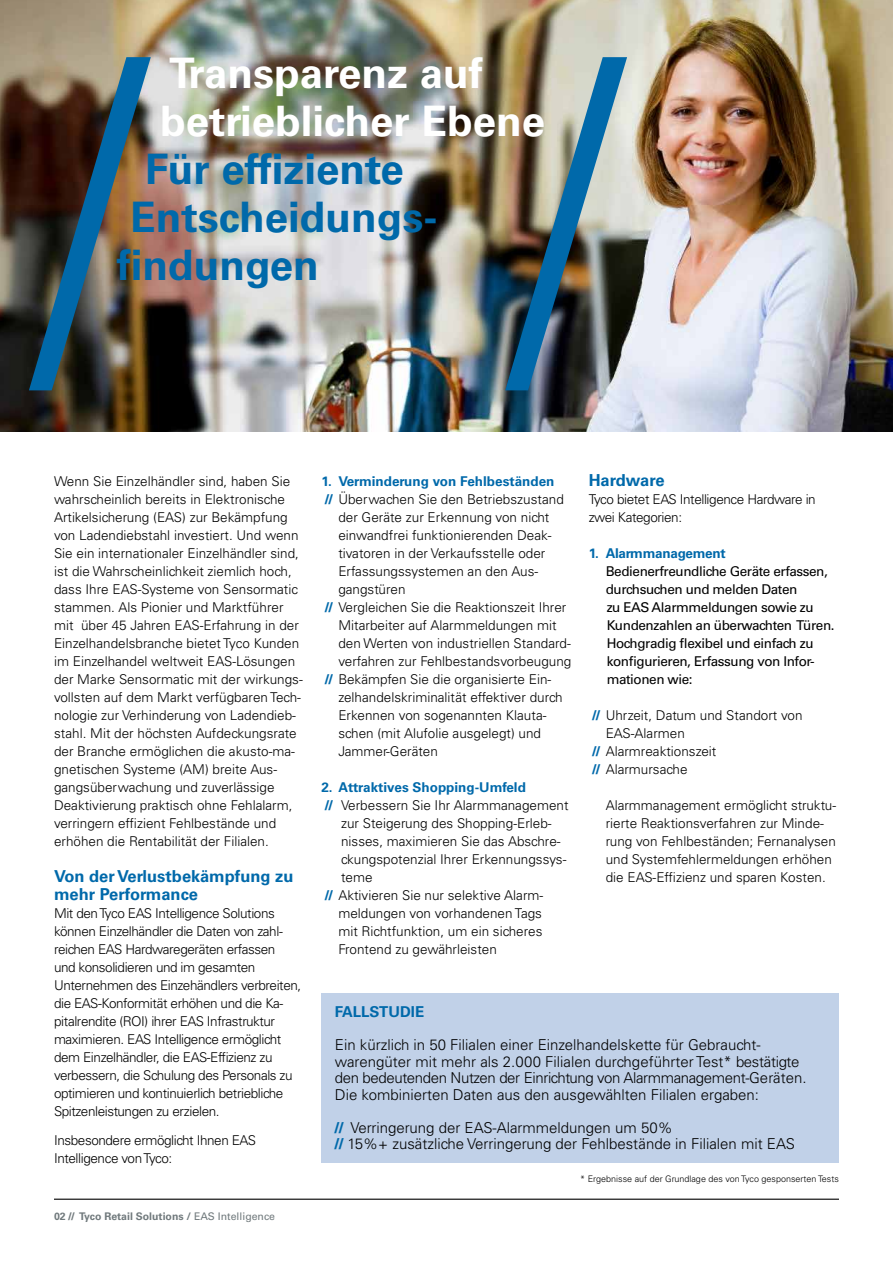
<style>
.page{position:relative;width:893px;height:1263px;background:#fff}
.page>*{position:absolute;margin:0;border:0;box-sizing:border-box;transform-origin:0 0}
.t1{font:700 42px "Univers LT Std";color:#0069aa}
.t2{font:700 42px/48px "Univers LT Std";color:#fff}
.t3{font:700 16.5px/18px "Univers LT Std";color:#0069aa}
.t4{font:300 15px/16.5px "Univers LT Std";color:#000}
.t5{font:700 15px "Univers LT Std";color:#0069aa}
.t6{font:300 13.5px/18px "Univers LT Std";color:#000}
.t7{font:300 13.5px/18px "Univers LT Std";letter-spacing:-.03em;color:#000}
.t8{font:13.5px/18px "Univers LT Std";letter-spacing:-.03em;color:#000}
.t9{font:700 13.5px "Univers LT Std";color:#0069aa}
.t10{font:700 13.5px "Univers LT Std";letter-spacing:-.02em;color:#0069aa}
.t11{font:700 10.5px "Univers LT Std";color:#70797c}
.t12{font:300 9px "Univers LT Std";color:#000}
.s1{font-weight:900}
.s2{font-weight:400}
.s3{font-weight:900;color:#0069aa}
</style>
<div class="page">
<hr style="left:54px;top:1198px;width:785px;height:2px;background:#000">
<img style="left:0;top:0;width:893px;height:432px">
<img style="left:29px;top:57px;width:122px;height:333px">
<img style="left:505px;top:57px;width:122px;height:333px">
<div style="left:321px;top:993px;width:518px;height:170px;background:#c1d1e8"></div>
<h1 class="t2" style="left:160px;top:49px;width:386px">Transparenz auf betrieblicher Ebene</h1>
<h1 class="t1" style="left:145px;top:144px;width:260px">Für effiziente</h1>
<h1 class="t1" style="left:130px;top:192px;width:309px">Entscheidungs-</h1>
<h1 class="t1" style="left:117px;top:240px;width:204px">findungen</h1>
<p class="t6" style="left:54px;top:472px;width:250px">Wenn Sie Einzelhändler sind, haben Sie wahrscheinlich bereits in Elektronische Artikelsicherung (EAS) zur Bekämpfung von Ladendiebstahl investiert. Und wenn Sie ein internationaler Einzelhändler sind, ist die Wahrscheinlichkeit ziemlich hoch, dass Ihre EAS-Systeme von Sensormatic stammen. Als Pionier und Marktführer mit über 45 Jahren EAS-Erfahrung in der Einzelhandelsbranche bietet Tyco Kunden im Einzelhandel weltweit EAS-Lösungen der Marke Sensormatic mit der wirkungs&shy;vollsten auf dem Markt verfügbaren Tech&shy;nologie zur Verhinderung von Ladendieb&shy;stahl. Mit der höchsten Aufdeckungsrate der Branche ermöglichen die akusto-ma&shy;gnetischen Systeme (AM) breite Aus&shy;gangsüberwachung und zuverlässige Deaktivierung praktisch ohne Fehlalarm, verringern effizient Fehlbestände und erhöhen die Rentabilität der Filialen.</p>
<p class="t3" style="left:54px;top:867px;width:241px">Von der Verlustbekämpfung zu mehr Performance</p>
<p class="t7" style="left:54px;top:904px;width:249px">Mit den Tyco EAS Intelligence Solutions können Einzelhändler die Daten von zahl&shy;reichen EAS Hardwaregeräten erfassen<br>und konsolidieren und im gesamten Unternehmen des Einzehändlers verbreiten, die EAS-Konformität erhöhen und die Ka&shy;pitalrendite (ROI) ihrer EAS Infrastruktur maximieren. EAS Intelligence ermöglicht dem Einzelhändler, die EAS-Effizienz zu verbessern, die Schulung des Personals zu optimieren und kontinuierlich betriebliche Spitzenleistungen zu erzielen.</p>
<p class="t7" style="left:54px;top:1131px;width:204px">Insbesondere ermöglicht Ihnen EAS<br>Intelligence von Tyco:</p>
<p class="t11" style="left:54px;top:1210px;width:223px">02 <span class="s1">//</span> Tyco Retail Solutions / <span class="s2">EAS Intelligence</span></p>
<p class="t9" style="left:321px;top:473px;width:235px">1. Verminderung von Fehlbeständen</p>
<p class="t6" style="left:325px;top:490px;width:240px"><span class="s3">//</span> Überwachen Sie den Betriebszustand</p>
<p class="t6" style="left:338px;top:508px;width:213px">der Geräte zur Erkennung von nicht</p>
<p class="t6" style="left:338px;top:526px;width:215px">einwandfrei funktionierenden Deak-</p>
<p class="t6" style="left:338px;top:544px;width:208px">tivatoren in der Verkaufsstelle oder</p>
<p class="t6" style="left:338px;top:562px;width:201px">Erfassungssystemen an den Aus-</p>
<p class="t6" style="left:338px;top:580px;width:69px">gangstüren</p>
<p class="t6" style="left:325px;top:598px;width:243px"><span class="s3">//</span> Vergleichen Sie die Reaktionszeit Ihrer</p>
<p class="t6" style="left:338px;top:616px;width:220px">Mitarbeiter auf Alarmmeldungen mit</p>
<p class="t6" style="left:338px;top:634px;width:234px">den Werten von industriellen Standard-</p>
<p class="t6" style="left:338px;top:652px;width:235px">verfahren zur Fehlbestandsvorbeugung</p>
<p class="t6" style="left:325px;top:670px;width:228px"><span class="s3">//</span> Bekämpfen Sie die organisierte Ein-</p>
<p class="t6" style="left:338px;top:688px;width:226px">zelhandelskriminalität effektiver durch</p>
<p class="t6" style="left:338px;top:706px;width:210px">Erkennen von sogenannten Klauta-</p>
<p class="t6" style="left:338px;top:724px;width:204px">schen (mit Alufolie ausgelegt) und</p>
<p class="t6" style="left:338px;top:742px;width:101px">Jammer-Geräten</p>
<p class="t9" style="left:321px;top:779px;width:206px">2. Attraktives Shopping-Umfeld</p>
<p class="t6" style="left:325px;top:796px;width:245px"><span class="s3">//</span> Verbessern Sie Ihr Alarmmanagement</p>
<p class="t6" style="left:341px;top:814px;width:212px">zur Steigerung des Shopping-Erleb-</p>
<p class="t6" style="left:341px;top:832px;width:221px">nisses, maximieren Sie das Abschre-</p>
<p class="t6" style="left:341px;top:850px;width:227px">ckungspotenzial Ihrer Erkennungssys-</p>
<p class="t6" style="left:341px;top:868px;width:33px">teme</p>
<p class="t6" style="left:325px;top:886px;width:220px"><span class="s3">//</span> Aktivieren Sie nur selektive Alarm-</p>
<p class="t6" style="left:338px;top:904px;width:205px">meldungen von vorhandenen Tags</p>
<p class="t6" style="left:338px;top:922px;width:206px">mit Richtfunktion, um ein sicheres</p>
<p class="t6" style="left:338px;top:940px;width:160px">Frontend zu gewährleisten</p>
<p class="t3" style="left:589px;top:471px;width:77px">Hardware</p>
<p class="t7" style="left:589px;top:490px;width:229px">Tyco bietet EAS Intelligence Hardware in zwei Kategorien:</p>
<p class="t10" style="left:589px;top:545px;width:138px">1. Alarmmanagement</p>
<p class="t8" style="left:606px;top:562px;width:230px">Bedienerfreundliche Geräte erfassen, durchsuchen und melden Daten<br>zu EAS Alarmmeldungen sowie zu<br>Kundenzahlen an überwachten Türen.<br>Hochgradig flexibel und einfach zu konfigurieren, Erfassung von Infor&shy;mationen wie:</p>
<p class="t6" style="left:592px;top:706px;width:212px"><span class="s3">//</span> Uhrzeit, Datum und Standort von</p>
<p class="t6" style="left:606px;top:724px;width:81px">EAS-Alarmen</p>
<p class="t6" style="left:592px;top:742px;width:125px"><span class="s3">//</span> Alarmreaktionszeit</p>
<p class="t6" style="left:592px;top:760px;width:97px"><span class="s3">//</span> Alarmursache</p>
<p class="t6" style="left:606px;top:796px;width:232px">Alarmmanagement ermöglicht struktu&shy;rierte Reaktionsverfahren zur Minde&shy;rung von Fehlbeständen; Fernanalysen und Systemfehlermeldungen erhöhen die EAS-Effizienz und sparen Kosten.</p>
<p class="t5" style="left:335px;top:1003px;width:91px">FALLSTUDIE</p>
<p class="t4" style="left:335px;top:1037px;width:473px">Ein kürzlich in 50 Filialen einer Einzelhandelskette für Gebraucht&shy;warengüter mit mehr als 2.000 Filialen durchgeführter Test* bestätigte den bedeutenden Nutzen der Einrichtung von Alarmmanagement-Geräten.<br>Die kombinierten Daten aus den ausgewählten Filialen ergaben:</p>
<p class="t4" style="left:335px;top:1119px;width:462px"><span class="s3">//</span> Verringerung der EAS-Alarmmeldungen um 50%<br><span class="s3">//</span> 15%+ zusätzliche Verringerung der Fehlbestände in Filialen mit EAS</p>
<p class="t12" style="left:580px;top:1173px;width:260px">* Ergebnisse auf der Grundlage des von Tyco gesponserten Tests</p>
</div>
